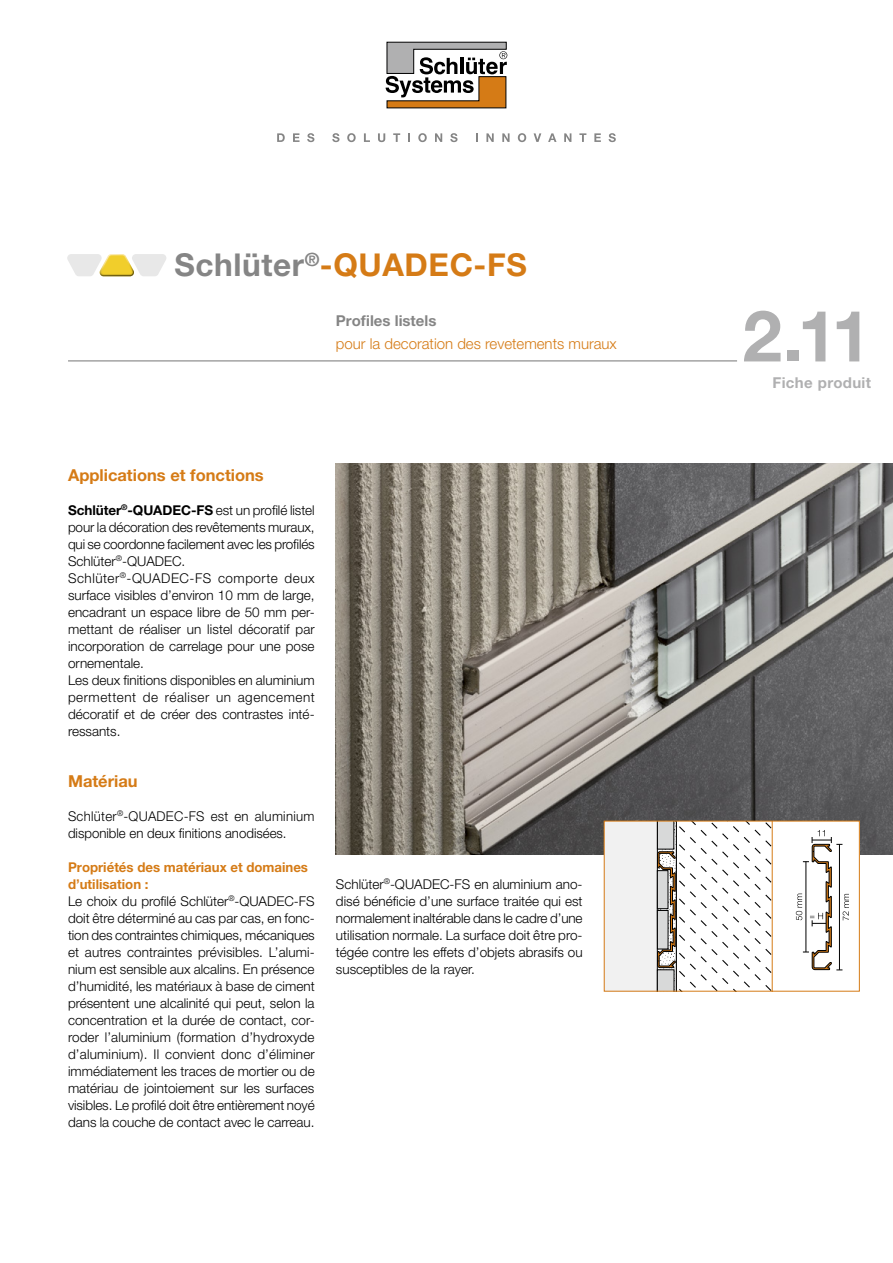
<style>
.page{position:relative;width:893px;height:1263px;background:#fff}
.page>*{position:absolute;margin:0;border:0;box-sizing:border-box;transform-origin:0 0}
.t1{font:700 71.25px "Helvetica Neue LT Pro";color:#b0b0b1}
.t2{font:700 31.5px "Helvetica Neue LT Pro";letter-spacing:.02em;color:#d57b16}
.t3{font:700 16.5px "Helvetica Neue LT Pro";color:#d57b16}
.t4{font:300 15px "Helvetica Neue LT Pro";color:#d57b16}
.t5{font:700 15px "Helvetica Neue LT Pro";color:#858585}
.t6{font:700 15px "Helvetica Neue LT Pro";letter-spacing:.02em;color:#b0b0b1}
.t7{font:300 13.5px/17px "Helvetica Neue LT Pro";color:#000}
.s1{color:#858585}
.s2{font-weight:700}
.s3{font-weight:700;color:#d57b16}
</style>
<div class="page">
<img style="left:336px;top:463px;width:557px;height:392px">
<div style="left:604px;top:821px;width:255px;height:170px;background:#f1f1f1"></div>
<svg style="left:656px;top:823px;width:202px;height:166px"></svg>
<div style="left:604px;top:821px;width:256px;height:170px;border:1px solid #d57b16"></div>
<svg style="left:386px;top:42px;width:121px;height:66px"></svg>
<svg style="left:277px;top:133px;width:8px;height:9px"></svg>
<svg style="left:293px;top:133px;width:6px;height:9px"></svg>
<svg style="left:307px;top:133px;width:7px;height:9px"></svg>
<svg style="left:332px;top:133px;width:7px;height:9px"></svg>
<svg style="left:347px;top:133px;width:9px;height:9px"></svg>
<svg style="left:364px;top:133px;width:6px;height:9px"></svg>
<svg style="left:378px;top:133px;width:7px;height:9px"></svg>
<svg style="left:393px;top:133px;width:7px;height:9px"></svg>
<svg style="left:408px;top:133px;width:2px;height:9px"></svg>
<svg style="left:418px;top:133px;width:9px;height:9px"></svg>
<svg style="left:435px;top:133px;width:7px;height:9px"></svg>
<svg style="left:450px;top:133px;width:8px;height:9px"></svg>
<svg style="left:476px;top:133px;width:2px;height:9px"></svg>
<svg style="left:486px;top:133px;width:8px;height:9px"></svg>
<svg style="left:502px;top:133px;width:8px;height:9px"></svg>
<svg style="left:518px;top:133px;width:8px;height:9px"></svg>
<svg style="left:534px;top:133px;width:7px;height:9px"></svg>
<svg style="left:548px;top:133px;width:8px;height:9px"></svg>
<svg style="left:564px;top:133px;width:7px;height:9px"></svg>
<svg style="left:579px;top:133px;width:7px;height:9px"></svg>
<svg style="left:594px;top:133px;width:7px;height:9px"></svg>
<svg style="left:609px;top:133px;width:7px;height:9px"></svg>
<hr style="left:68px;top:360px;width:669px;height:1px;background:#858585">
<svg style="left:67px;top:254px;width:99px;height:22px"></svg>
<h2 class="t2" style="left:174px;top:246px;width:354px"><span class="s1">Schlüter</span><sup>®</sup>-QUADEC-FS</h2>
<p class="t5" style="left:336px;top:312px;width:102px">Profiles listels</p>
<p class="t4" style="left:336px;top:335px;width:282px">pour la decoration des revetements muraux</p>
<p class="t3" style="left:68px;top:464px;width:197px">Applications et fonctions</p>
<p class="t7" style="left:68px;top:501px;width:248px"><span class="s2">Schlüter</span><sup>®</sup><span class="s2">-QUADEC-FS</span> est un profilé listel pour la décoration des revêtements muraux, qui se coordonne facilement avec les profilés Schlüter<sup>®</sup>-QUADEC.<br>Schlüter<sup>®</sup>-QUADEC-FS comporte deux surface visibles d’environ 10 mm de large, encadrant un espace libre de 50 mm per&shy;mettant de réaliser un listel décoratif par incorporation de carrelage pour une pose ornementale.<br>Les deux finitions disponibles en aluminium permettent de réaliser un agencement décoratif et de créer des contrastes inté&shy;ressants.</p>
<p class="t3" style="left:68px;top:771px;width:71px">Matériau</p>
<p class="t7" style="left:68px;top:807px;width:248px">Schlüter<sup>®</sup>-QUADEC-FS est en aluminium disponible en deux finitions anodisées.</p>
<p class="t7" style="left:68px;top:858px;width:248px"><span class="s3">Propriétés des matériaux et domaines d’utilisation :<br></span>Le choix du profilé Schlüter<sup>®</sup>-QUADEC-FS doit être déterminé au cas par cas, en fonc&shy;tion des contraintes chimiques, mécaniques et autres contraintes prévisibles. L’alumi&shy;nium est sensible aux alcalins. En présence d’humidité, les matériaux à base de ciment présentent une alcalinité qui peut, selon la concentration et la durée de contact, cor&shy;roder l’aluminium (formation d’hydroxyde d’aluminium). Il convient donc d’éliminer immédiatement les traces de mortier ou de matériau de jointoiement sur les surfaces visibles. Le profilé doit être entièrement noyé dans la couche de contact avec le carreau.</p>
<p class="t7" style="left:336px;top:875px;width:248px;text-align:justify">Schlüter<sup>®</sup>-QUADEC-FS en aluminium ano&shy;disé bénéficie d’une surface traitée qui est normalement inaltérable dans le cadre d’une utilisation normale. La surface doit être pro&shy;tégée contre les effets d’objets abrasifs ou susceptibles de la rayer.</p>
<h1 class="t1" style="left:742px;top:292px;width:130px">2.11</h1>
<p class="t6" style="left:773px;top:373px;width:100px">Fiche produit</p>
</div>
